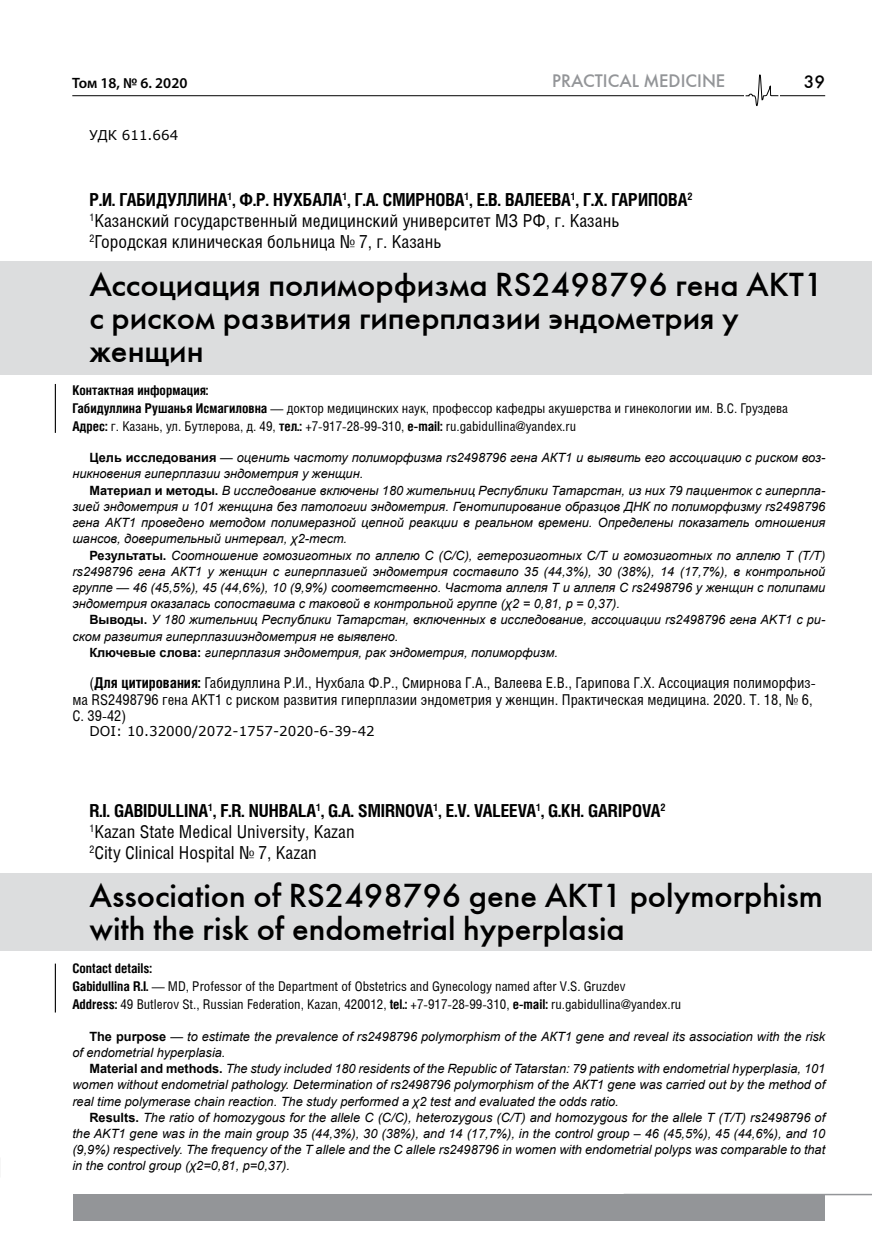
<style>
.page{position:relative;width:872px;height:1255px;background:#fff}
.page>*{position:absolute;margin:0;border:0;box-sizing:border-box;transform-origin:0 0}
.t1{font:33px/33px "Futuris C";color:#000}
.t2{font:18px/21px "Helios Cond";color:#000}
.t3{font:700 18px/21px "Helios Cond";color:#000}
.t4{font:18px "Futuris C";color:#939598}
.t5{font:18px "Futuris C";color:#000}
.t6{font:15px/16.5px "Helios Cond";color:#000}
.t7{font:600 15px "Myriad Pro";color:#000}
.t8{font:13.5px/18px "Helios Cond";color:#000}
.t9{font:13.5px "Verdana";color:#000}
.t10{font:italic 12.75px/16.2px "Arial";color:#000;text-align:justify}
.s1{font-weight:700}
.s2{font-weight:700;font-style:normal}
.s3{font-weight:400}
</style>
<div class="page">
<hr style="left:623px;top:1193px;width:249px;height:2px;background:#939598">
<hr style="left:72px;top:95px;width:753px;height:1px;background:#000">
<div style="left:744px;top:73px;width:35px;height:33px;background:#fff"></div>
<svg style="left:745px;top:74px;width:34px;height:32px"></svg>
<div style="left:74px;top:1193px;width:751px;height:27px;background:#939598"></div>
<div style="left:0;top:873px;width:872px;height:77px;background:#dcddde"></div>
<div style="left:0;top:261px;width:872px;height:113px;background:#dcddde"></div>
<hr style="left:55px;top:384px;width:1px;height:49px;background:#000">
<hr style="left:55px;top:963px;width:1px;height:49px;background:#000">
<p class="t7" style="left:72px;top:73px;width:117px">Том 18, № 6. 2020</p>
<h2 class="t4" style="left:552px;top:69px;width:175px">PRACTICAL MEDICINE</h2>
<h2 class="t5" style="left:804px;top:71px;width:23px">39</h2>
<p class="t9" style="left:89px;top:126px;width:90px">УДК 611.664</p>
<h2 class="t2" style="left:89px;top:189px;width:604px"><span class="s1">Р.И. ГАБИДУЛЛИНА</span><sup>1</sup><span class="s1">, Ф.Р. НУХБАЛА</span><sup>1</sup><span class="s1">, Г.А. СМИРНОВА</span><sup>1</sup><span class="s1">, Е.В. ВАЛЕЕВА</span><sup>1</sup><span class="s1">, Г.Х. ГАРИПОВА</span><sup>2<br></sup><sup>1</sup>Казанский государственный медицинский университет МЗ РФ, г. Казань<br><sup>2</sup>Городская клиническая больница № 7, г. Казань</h2>
<h1 class="t1" style="left:89px;top:268px;width:735px">Ассоциация полиморфизма RS2498796 гена АКТ1 с риском развития гиперплазии эндометрия у женщин</h1>
<p class="t8" style="left:72px;top:381px;width:717px"><span class="s1">Контактная информация:<br>Габидуллина Рушанья Исмагиловна</span> — доктор медицинских наук, профессор кафедры акушерства и гинекологии им. В.С. Груздева<br><span class="s1">Адрес:</span> г. Казань, ул. Бутлерова, д. 49, <span class="s1">тел.:</span> +7-917-28-99-310, <span class="s1">e-mail:</span> ru.gabidullina@yandex.ru</p>
<p class="t10" style="left:72px;top:450px;width:754px;text-indent:17px"><span class="s2">Цель исследования</span> — оценить частоту полиморфизма rs2498796 гена АКТ1 и выявить его ассоциацию с риском воз&shy;никновения гиперплазии эндометрия у женщин.</p>
<p class="t10" style="left:72px;top:482px;width:754px;text-indent:17px"><span class="s2">Материал и методы.</span> В исследование включены 180 жительниц Республики Татарстан, из них 79 пациенток с гиперпла&shy;зией эндометрия и 101 женщина без патологии эндометрия. Генотипирование образцов ДНК по полиморфизму rs2498796 гена АКТ1 проведено методом полимеразной цепной реакции в реальном времени. Определены показатель отношения шансов, доверительный интервал, χ2-тест.</p>
<p class="t10" style="left:72px;top:547px;width:754px;text-indent:17px"><span class="s2">Результаты.</span> Соотношение гомозиготных по аллелю С (С/С), гетерозиготных С/Т и гомозиготных по аллелю Т (Т/Т) rs2498796 гена АКТ1 у женщин с гиперплазией эндометрия составило 35 (44,3%), 30 (38%), 14 (17,7%), в контрольной группе — 46 (45,5%), 45 (44,6%), 10 (9,9%) соответственно. Частота аллеля Т и аллеля С rs2498796 у женщин с полипами эндометрия оказалась сопоставима с таковой в контрольной группе (χ2 = 0,81, р = 0,37).</p>
<p class="t10" style="left:89px;top:612px;width:737px"><span class="s2">Выводы.</span> У 180 жительниц Республики Татарстан, включенных в исследование, ассоциации rs2498796 гена AKT1 с ри-</p>
<p class="t10" style="left:72px;top:628px;width:327px">ском развития гиперплазииэндометрия не выявлено.</p>
<p class="t10" style="left:89px;top:644px;width:470px"><span class="s2">Ключевые слова:</span> гиперплазия эндометрия, рак эндометрия, полиморфизм.</p>
<p class="t6" style="left:72px;top:674px;width:745px;text-indent:17px">(<span class="s1">Для цитирования:</span> Габидуллина Р.И., Нухбала Ф.Р., Смирнова Г.А., Валеева Е.В., Гарипова Г.Х. Ассоциация полиморфиз&shy;ма RS2498796 гена АКТ1 с риском развития гиперплазии эндометрия у женщин. Практическая медицина. 2020. Т. 18, № 6,<br>С. 39-42)</p>
<p class="t9" style="left:89px;top:722px;width:287px">DOI: 10.32000/2072-1757-2020-6-39-42</p>
<h2 class="t3" style="left:89px;top:800px;width:578px">R.I. GABIDULLINA<sup>1</sup>, F.R. NUHBALA<sup>1</sup>, G.A. SMIRNOVA<sup>1</sup>, E.V. VALEEVA<sup>1</sup>, G.KH. GARIPOVA<sup>2<br></sup><sup>1</sup><span class="s3">Kazan State Medical University, Kazan<br></span><sup>2</sup><span class="s3">City Clinical Hospital № 7, Kazan</span></h2>
<h1 class="t1" style="left:89px;top:879px;width:735px">Association of RS2498796 gene АКТ1 polymorphism with the risk of endometrial hyperplasia</h1>
<p class="t8" style="left:72px;top:959px;width:610px"><span class="s1">Contact details:<br>Gabidullina R.I.</span> — MD, Professor of the Department of Obstetrics and Gynecology named after V.S. Gruzdev<br><span class="s1">Address:</span> 49 Butlerov St., Russian Federation, Kazan, 420012, <span class="s1">tel.:</span> +7-917-28-99-310, <span class="s1">e-mail:</span> ru.gabidullina@yandex.ru</p>
<p class="t10" style="left:72px;top:1028px;width:754px;text-indent:17px"><span class="s2">The purpose</span> — to estimate the prevalence of rs2498796 polymorphism of the АКТ1 gene and reveal its association with the risk of endometrial hyperplasia.</p>
<p class="t10" style="left:72px;top:1060px;width:754px;text-indent:17px"><span class="s2">Material and methods.</span> The study included 180 residents of the Republic of Tatarstan: 79 patients with endometrial hyperplasia, 101 women without endometrial pathology. Determination of rs2498796 polymorphism of the АКТ1 gene was carried out by the method of real time polymerase chain reaction. The study performed a χ2 test and evaluated the odds ratio.</p>
<p class="t10" style="left:72px;top:1109px;width:754px;text-indent:17px"><span class="s2">Results.</span> The ratio of homozygous for the allele C (C/C), heterozygous (C/T) and homozygous for the allele T (T/T) rs2498796 of the AKT1 gene was in the main group 35 (44,3%), 30 (38%), and 14 (17,7%), in the control group – 46 (45,5%), 45 (44,6%), and 10 (9,9%) respectively. The frequency of the T allele and the C allele rs2498796 in women with endometrial polyps was comparable to that in the control group (χ2=0,81, р=0,37).</p>
</div>
